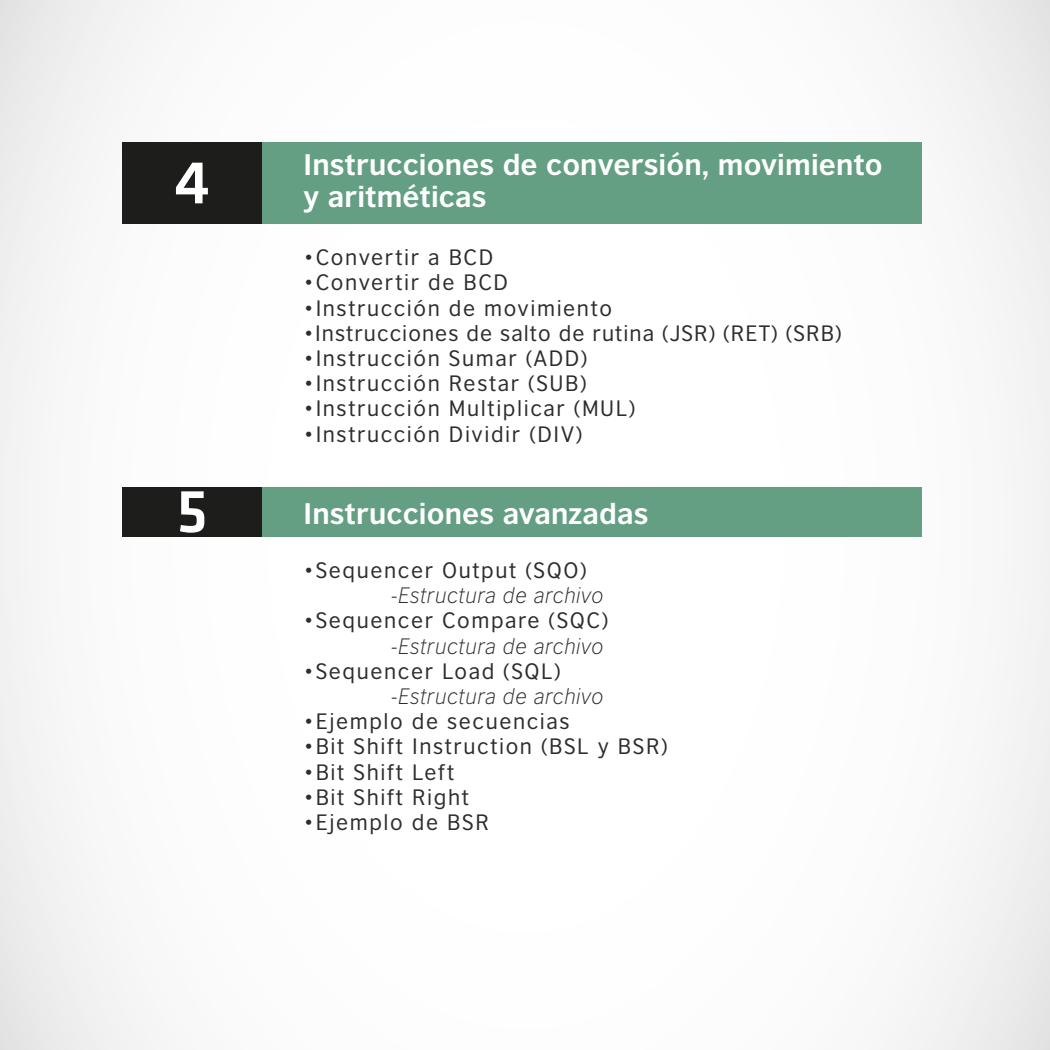
<style>
.page{position:relative;width:1050px;height:1050px;background:#fff}
.page>*{position:absolute;margin:0;border:0;box-sizing:border-box;transform-origin:0 0}
.t1{font:500 63px "Klavika";color:#fff}
.t2{font:700 28px "British Council Sans";letter-spacing:.005em;color:#fff}
.t3{font:21px "British Council Sans";letter-spacing:.075em;color:#2e2d2c}
.t4{font:italic 300 21px "British Council Sans";letter-spacing:.025em;color:#2e2d2c}
.t5{font:21px "British Council Sans";letter-spacing:.05em;color:#2e2d2c}
</style>
<div class="page">
<div style="left:0;top:0;width:1050px;height:1050px;background:linear-gradient(to bottom,#f8f8f9,#fcfcfc)"></div>
<div style="left:122px;top:487px;width:140px;height:50px;background:#1d1d1b"></div>
<div style="left:262px;top:487px;width:659px;height:50px;background:#649f84"></div>
<div style="left:122px;top:143px;width:140px;height:81px;background:#1d1d1b"></div>
<div style="left:262px;top:143px;width:659px;height:81px;background:#649f84"></div>
<h1 class="t1" style="left:174px;top:148px;width:37px">4</h1>
<h2 class="t2" style="left:304px;top:147px;width:581px">Instrucciones de conversión, movimiento</h2>
<h2 class="t2" style="left:304px;top:179px;width:184px">y aritméticas</h2>
<p class="t3" style="left:304px;top:245px;width:191px">•Convertir a BCD</p>
<p class="t3" style="left:304px;top:270px;width:206px">•Convertir de BCD</p>
<p class="t3" style="left:304px;top:296px;width:310px">•Instrucción de movimiento</p>
<p class="t5" style="left:304px;top:321px;width:539px">•Instrucciones de salto de rutina (JSR) (RET) (SRB)</p>
<p class="t3" style="left:304px;top:346px;width:285px">•Instrucción Sumar (ADD)</p>
<p class="t3" style="left:304px;top:371px;width:284px">•Instrucción Restar (SUB)</p>
<p class="t3" style="left:304px;top:396px;width:333px">•Instrucción Multiplicar (MUL)</p>
<p class="t3" style="left:304px;top:422px;width:280px">•Instrucción Dividir (DIV)</p>
<h1 class="t1" style="left:176px;top:477px;width:33px">5</h1>
<h2 class="t2" style="left:304px;top:496px;width:346px">Instrucciones avanzadas</h2>
<p class="t3" style="left:304px;top:558px;width:284px">•Sequencer Output (SQO)</p>
<p class="t4" style="left:391px;top:583px;width:214px">-Estructura de archivo</p>
<p class="t3" style="left:304px;top:608px;width:306px">•Sequencer Compare (SQC)</p>
<p class="t4" style="left:391px;top:634px;width:214px">-Estructura de archivo</p>
<p class="t3" style="left:304px;top:659px;width:259px">•Sequencer Load (SQL)</p>
<p class="t4" style="left:391px;top:684px;width:214px">-Estructura de archivo</p>
<p class="t3" style="left:304px;top:709px;width:268px">•Ejemplo de secuencias</p>
<p class="t3" style="left:304px;top:734px;width:366px">•Bit Shift Instruction (BSL y BSR)</p>
<p class="t3" style="left:304px;top:759px;width:152px">•Bit Shift Left</p>
<p class="t3" style="left:304px;top:785px;width:167px">•Bit Shift Right</p>
<p class="t3" style="left:304px;top:810px;width:187px">•Ejemplo de BSR</p>
</div>
